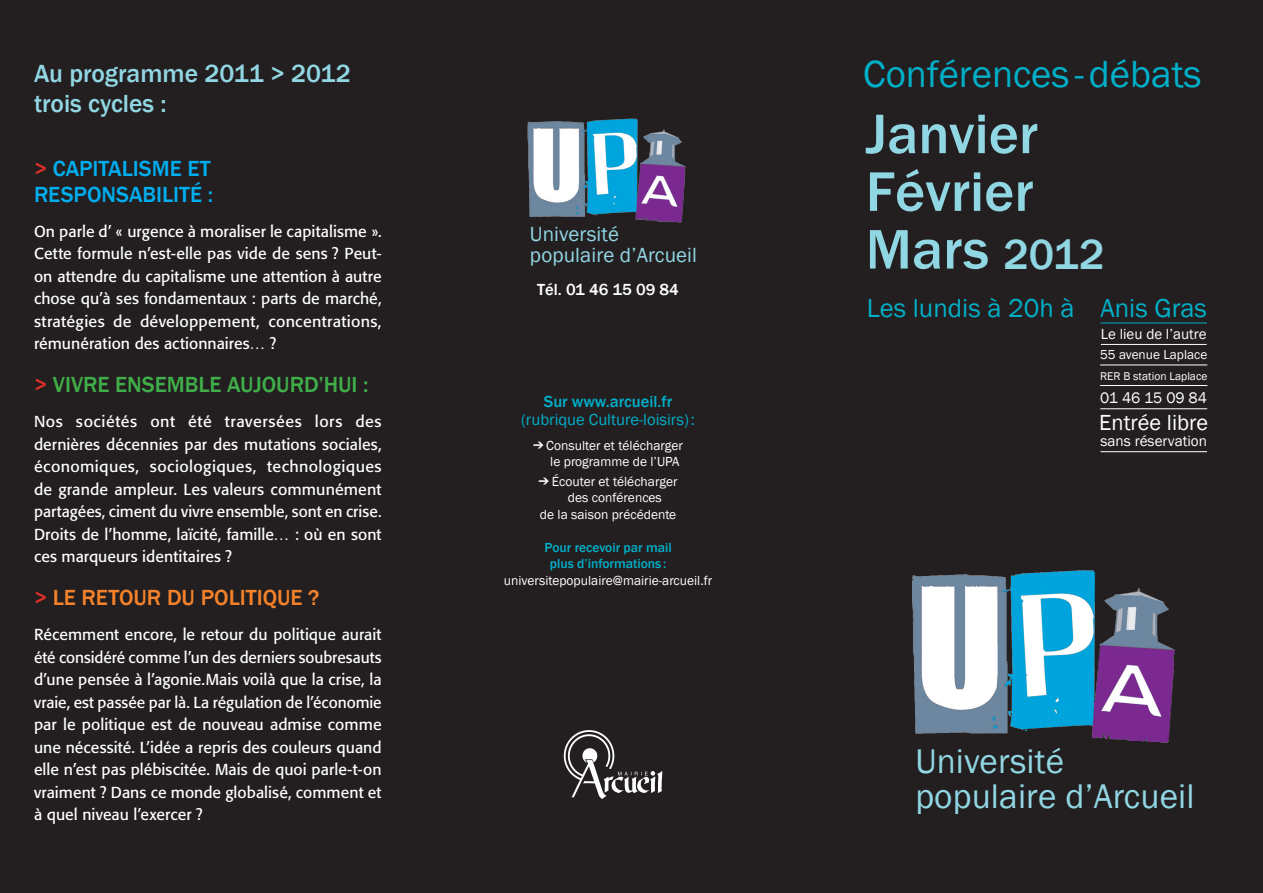
<style>
.page{position:relative;width:1263px;height:893px;background:#231f20}
.page>*{position:absolute;margin:0;border:0;box-sizing:border-box;transform-origin:0 0}
.t1{font:500 57.75px/57.8px "Franklin Gothic";color:#91d6e3}
.t2{font:38.85px "Franklin Gothic";color:#00afc8}
.t3{font:35.25px/35.1px "Franklin Gothic";letter-spacing:.005em;color:#91d6e3}
.t4{font:26.7px "Franklin Gothic";color:#00afc8}
.t5{font:500 25.5px/30.6px "Franklin Gothic";color:#91d6e3}
.t6{font:500 22.5px/25.5px "Franklin Gothic";color:#00aeef}
.t7{font:500 22.5px "Franklin Gothic";color:#40ae49}
.t8{font:500 22.5px "Franklin Gothic";color:#f58229}
.t9{font:22.35px "Franklin Gothic";color:#fff}
.t10{font:21px/21px "Franklin Gothic";letter-spacing:.005em;color:#91d6e3}
.t11{font:16.5px "Franklin Gothic";color:#00afc8}
.t12{font:500 16.5px "Franklin Gothic";color:#00afc8}
.t13{font:500 16.5px "Franklin Gothic";color:#fff}
.t14{font:15.75px/22.5px "Formata";color:#fff;text-align:justify}
.t15{font:15.6px "Franklin Gothic";color:#fff}
.t16{font:15.15px "Franklin Gothic";color:#fff}
.t17{font:15px "Franklin Gothic";color:#fff}
.t18{font:13.5px/16.5px "Franklin Gothic";color:#fff}
.t19{font:500 13.5px/16.5px "Franklin Gothic";color:#00afc8;text-align:center}
.t20{font:13.35px "Franklin Gothic";color:#fff}
.t21{font:11.55px "Franklin Gothic";color:#fff}
.s1{color:#e22f29}
.s2{font-size:43.2px}
</style>
<div class="page">
<img style="left:563px;top:730px;width:100px;height:68px">
<img style="left:912px;top:570px;width:263px;height:173px">
<hr style="left:1100px;top:323px;width:107px;height:1px;background:#00afc8">
<hr style="left:1101px;top:344px;width:105px;height:1px;background:#fff">
<hr style="left:1100px;top:365px;width:107px;height:1px;background:#fff">
<hr style="left:1100px;top:385px;width:107px;height:1px;background:#fff">
<hr style="left:1100px;top:408px;width:107px;height:1px;background:#fff">
<hr style="left:1100px;top:451px;width:107px;height:1px;background:#fff">
<img style="left:527px;top:118px;width:159px;height:105px">
<h3 class="t5" style="left:34px;top:58px;width:318px">Au programme 2011 &gt; 2012 trois cycles :</h3>
<h3 class="t6" style="left:34px;top:156px;width:181px"><span class="s1">&gt;</span> Capitalism e et responsabilité :</h3>
<p class="t14" style="left:34px;top:220px;width:349px">On parle d’ « urgence à moraliser le capitalisme ».<br>Cette formule n’est-elle pas vide de sens ? Peut&shy;on attendre du capitalisme une attention à autre chose qu’à ses fondamentaux : parts de marché, stratégies de développement, concentrations, rémunération des actionnaires… ?</p>
<h3 class="t7" style="left:34px;top:371px;width:336px"><span class="s1">&gt;</span> Vivre ensemble aujourd’hui :</h3>
<p class="t14" style="left:34px;top:410px;width:349px">Nos sociétés ont été traversées lors des dernières décennies par des mutations sociales, économiques, sociologiques, technologiques de grande ampleur. Les valeurs communément partagées, ciment du vivre ensemble, sont en crise.<br>Droits de l’homme, laïcité, famille… : où en sont ces marqueurs identitaires ?</p>
<h3 class="t8" style="left:34px;top:584px;width:287px"><span class="s1">&gt;</span> Le retour du politique ?</h3>
<p class="t14" style="left:34px;top:623px;width:349px">Récemment encore, le retour du politique aurait été considéré comme l’un des derniers soubresauts d’une pensée à l’agonie.Mais voilà que la crise, la vraie, est passée par là. La régulation de l’économie par le politique est de nouveau admise comme une nécessité. L’idée a repris des couleurs quand elle n’est pas plébiscitée. Mais de quoi parle-t-on vraiment ? Dans ce monde globalisé, comment et à quel niveau l’exercer ?</p>
<h3 class="t10" style="left:530px;top:223px;width:169px">Université populaire d’Arcueil</h3>
<p class="t13" style="left:537px;top:279px;width:143px">Tél. 01 46 15 09 84</p>
<p class="t12" style="left:544px;top:391px;width:130px">Sur www.arcueil.fr</p>
<p class="t11" style="left:521px;top:409px;width:175px">(rubrique Culture-loisirs):</p>
<p class="t18" style="left:546px;top:437px;width:138px">Consulter et télécharger le programme de l’UPA</p>
<p class="t18" style="left:552px;top:473px;width:127px">Écouter et télécharger</p>
<p class="t18" style="left:568px;top:490px;width:96px">des conférences</p>
<p class="t18" style="left:540px;top:506px;width:138px">de la saison précédente</p>
<p class="t19" style="left:544px;top:539px;width:129px">Pour recevoir par mail plus d’informations:</p>
<p class="t18" style="left:504px;top:572px;width:210px">universitepopulaire@mairie-arcueil.fr</p>
<h2 class="t2" style="left:863px;top:50px;width:340px">Conférences-débats</h2>
<h1 class="t1" style="left:866px;top:106px;width:240px">janvier<br>Février<br>Mars <span class="s2">2012</span></h1>
<h3 class="t4" style="left:867px;top:292px;width:209px">Les lundis à 20h à</h3>
<h3 class="t4" style="left:1100px;top:292px;width:108px">Anis Gras</h3>
<p class="t17" style="left:1101px;top:324px;width:107px">Le lieu de l’autre</p>
<p class="t20" style="left:1100px;top:346px;width:109px">55 avenue Laplace</p>
<p class="t21" style="left:1100px;top:369px;width:109px">RER B station Laplace</p>
<p class="t15" style="left:1100px;top:388px;width:108px">01 46 15 09 84</p>
<h3 class="t9" style="left:1099px;top:408px;width:111px">Entrée libre</h3>
<p class="t16" style="left:1100px;top:431px;width:108px">sans réservation</p>
<h3 class="t3" style="left:915px;top:744px;width:281px">Université populaire d’Arcueil</h3>
</div>
